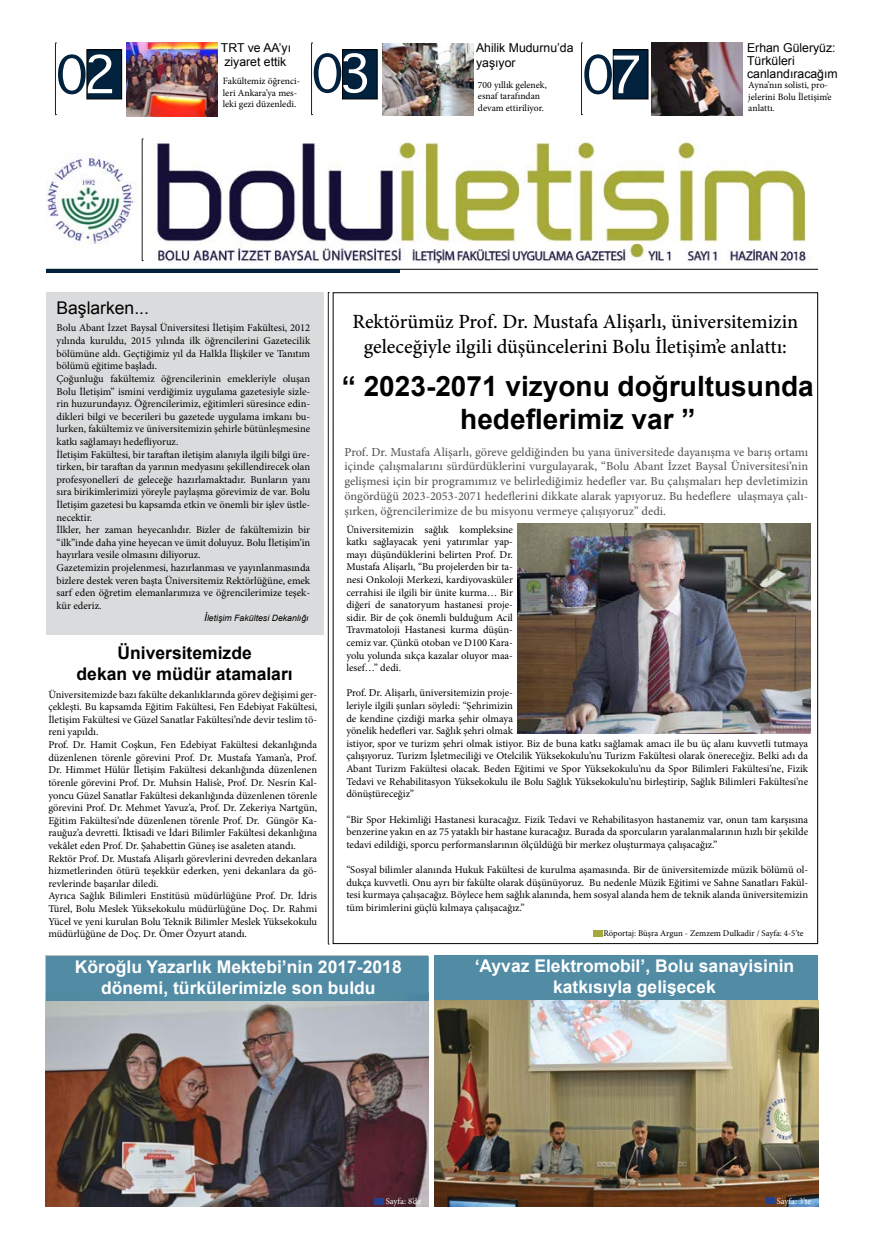
<style>
.page{position:relative;width:869px;height:1241px;background:#fff}
.page>*{position:absolute;margin:0;border:0;box-sizing:border-box;transform-origin:0 0}
.t1{font:700 28px/33.6px "Arial";color:#000;text-align:center}
.t2{font:500 20.12px/24.2px "Minion Pro";color:#000;text-align:center}
.t3{font:700 17.5px/21px "Arial";color:#fff;text-align:center}
.t4{font:700 17.5px/21px "Arial";color:#000;text-align:center}
.t5{font:17.5px "Arial";color:#000}
.t6{font:500 12.25px/14.7px "Minion Pro";color:#58595b;text-align:justify}
.t7{font:12.25px/13.1px "Arial";color:#000}
.t8{font:10.5px/12.6px "Minion Pro";color:#000}
.t9{font:9.62px/11.5px "Minion Pro";color:#000}
.t10{font:8.75px "Minion Pro";color:#000}
.t11{font:italic 8.75px "Arial";color:#000}
.t12{font:8.75px "Minion Pro";color:#fff}
.s1{font-size:10.5px}
</style>
<div class="page">
<div style="left:46px;top:292px;width:277px;height:342px;background:#dadbdc"></div>
<img style="left:141px;top:138px;width:665px;height:125px">
<div style="left:87px;top:50px;width:35px;height:49px;background:#02213c"></div>
<div style="left:86px;top:49px;width:36px;height:50px;border:1px solid #000"></div>
<div style="left:342px;top:50px;width:35px;height:49px;background:#02213c"></div>
<div style="left:342px;top:49px;width:35px;height:50px;border:1px solid #000"></div>
<div style="left:613px;top:50px;width:34px;height:49px;background:#02213c"></div>
<div style="left:612px;top:49px;width:36px;height:50px;border:1px solid #000"></div>
<img style="left:47px;top:158px;width:89px;height:86px">
<svg style="left:142px;top:139px;width:1px;height:122px"></svg>
<hr style="left:47px;top:269px;width:770px;height:1px;background:#000">
<svg style="left:328px;top:292px;width:1px;height:652px"></svg>
<hr style="left:47px;top:269px;width:352px;height:3px;background:#02213c">
<img style="left:517px;top:523px;width:293px;height:210px">
<img style="left:46px;top:1000px;width:382px;height:206px">
<div style="left:46px;top:955px;width:382px;height:45px;background:#518ba4"></div>
<div style="left:374px;top:1197px;width:9px;height:7px;background:#25408f"></div>
<div style="left:434px;top:955px;width:383px;height:45px;background:#518ba4"></div>
<div style="left:593px;top:929px;width:9px;height:7px;background:#a5a938"></div>
<img style="left:434px;top:1000px;width:383px;height:206px">
<div style="left:765px;top:1196px;width:9px;height:7px;background:#25408f"></div>
<img style="left:126px;top:43px;width:91px;height:73px">
<img style="left:382px;top:43px;width:91px;height:72px">
<img style="left:651px;top:43px;width:90px;height:72px">
<svg style="left:55px;top:43px;width:57px;height:72px"></svg>
<svg style="left:581px;top:43px;width:57px;height:72px"></svg>
<svg style="left:311px;top:43px;width:56px;height:72px"></svg>
<p class="t7" style="left:221px;top:40px;width:72px;line-height:14.7px">TRT ve AA’yı ziyaret ettik</p>
<p class="t7" style="left:476px;top:40px;width:99px;line-height:14.7px">Ahilik Mudurnu’da yaşıyor</p>
<p class="t9" style="left:223px;top:75px;width:79px">Fakültemiz öğrenci&shy;leri Ankara’ya mes&shy;leki gezi düzenledi.</p>
<p class="t9" style="left:477px;top:79px;width:70px">700 yıllık gelenek, esnaf tarafından devam ettiriliyor.</p>
<p class="t7" style="left:746px;top:41px;width:92px">Erhan Güleryüz:<br>Türküleri canlandıracağım</p>
<p class="t9" style="left:748px;top:79px;width:85px">Ayna’nın solisti, pro&shy;jelerini Bolu İletişim’e anlattı.</p>
<h3 class="t5" style="left:56px;top:296px;width:94px">Başlarken...</h3>
<p class="t8" style="left:56px;top:322px;width:255px">Bolu Abant İzzet Baysal Üniversitesi İletişim Fakültesi, 2012 yılında kuruldu, 2015 yılında ilk öğrencilerini Gazetecilik bölümüne aldı. Geçtiğimiz yıl da Halkla İlişkiler ve Tanıtım bölümü eğitime başladı.<br>Çoğunluğu fakültemiz öğrencilerinin emekleriyle oluşan Bolu İletişim” ismini verdiğimiz uygulama gazetesiyle sizle&shy;rin huzurundayız. Öğrencilerimiz, eğitimleri süresince edin&shy;dikleri bilgi ve becerileri bu gazetede uygulama imkanı bu&shy;lurken, fakültemiz ve üniversitemizin şehirle bütünleşmesine katkı sağlamayı hedefliyoruz.<br>İletişim Fakültesi, bir taraftan iletişim alanıyla ilgili bilgi üre&shy;tirken, bir taraftan da yarının medyasını şekillendirecek olan profesyonelleri de geleceğe hazırlamaktadır. Bunların yanı sıra birikimlerimizi yöreyle paylaşma görevimiz de var. Bolu İletişim gazetesi bu kapsamda etkin ve önemli bir işlev üstle&shy;necektir.<br>İlkler, her zaman heyecanlıdır. Bizler de fakültemizin bir “ilk”inde daha yine heyecan ve ümit doluyuz. Bolu İletişim’in hayırlara vesile olmasını diliyoruz.<br>Gazetemizin projelenmesi, hazırlanması ve yayınlanmasında bizlere destek veren başta Üniversitemiz Rektörlüğüne, emek sarf eden öğretim elemanlarımıza ve öğrencilerimize teşek&shy;kür ederiz.</p>
<p class="t11" style="left:204px;top:612px;width:106px"><span class="s1">İ</span>letişim Fakültesi Dekanlığı</p>
<h2 class="t2" style="left:352px;top:310px;width:447px">Rektörümüz Prof. Dr. Mustafa Alişarlı, üniversitemizin geleceğiyle ilgili düşüncelerini Bolu İletişim’e anlattı:</h2>
<h1 class="t1" style="left:342px;top:369px;width:473px">“ 2023-2071 vizyonu doğrultusunda hedeflerimiz var ”</h1>
<p class="t6" style="left:344px;top:444px;width:465px">Prof. Dr. Mustafa Alişarlı, göreve geldiğinden bu yana üniversitede dayanışma ve barış ortamı içinde çalışmalarını sürdürdüklerini vurgulayarak, “Bolu Abant İzzet Baysal Üniversitesi’nin gelişmesi için bir programımız ve belirlediğimiz hedefler var. Bu çalışmaları hep devletimizin öngördüğü 2023-2053-2071 hedeflerini dikkate alarak yapıyoruz. Bu hedeflere ulaşmaya çalı&shy;şırken, öğrencilerimize de bu misyonu vermeye çalışıyoruz” dedi.</p>
<p class="t8" style="left:346px;top:523px;width:168px;text-align:justify">Üniversitemizin sağlık kompleksine katkı sağlayacak yeni yatırımlar yap&shy;mayı düşündüklerini belirten Prof. Dr.<br>Mustafa Alişarlı, “Bu projelerden bir ta&shy;nesi Onkoloji Merkezi, kardiyovasküler cerrahisi ile ilgili bir ünite kurma… Bir diğeri de sanatoryum hastanesi proje&shy;sidir. Bir de çok önemli bulduğum Acil Travmatoloji Hastanesi kurma düşün&shy;cemiz var. Çünkü otoban ve D100 Kara&shy;yolu yolunda sıkça kazalar oluyor maa&shy;lesef…” dedi.</p>
<p class="t8" style="left:346px;top:686px;width:463px">Prof. Dr. Alişarlı, üniversitemizin proje-<br>leriyle ilgili şunları söyledi: “Şehrimizin<br>de kendine çizdiği marka şehir olmaya<br>yönelik hedefleri var. Sağlık şehri olmak<br>istiyor, spor ve turizm şehri olmak istiyor. Biz de buna katkı sağlamak amacı ile bu üç alanı kuvvetli tutmaya çalışıyoruz. Turizm İşletmeciliği ve Otelcilik Yüksekokulu’nu Turizm Fakültesi olarak önereceğiz. Belki adı da Abant Turizm Fakültesi olacak. Beden Eğitimi ve Spor Yüksekokulu’nu da Spor Bilimleri Fakültesi’ne, Fizik Tedavi ve Rehabilitasyon Yüksekokulu ile Bolu Sağlık Yüksekokulu’nu birleştirip, Sağlık Bilimleri Fakültesi’ne dönüştüreceğiz”</p>
<p class="t8" style="left:346px;top:812px;width:463px;text-align:justify">“Bir Spor Hekimliği Hastanesi kuracağız. Fizik Tedavi ve Rehabilitasyon hastanemiz var, onun tam karşısına benzerine yakın en az 75 yataklı bir hastane kuracağız. Burada da sporcuların yaralanmalarının hızlı bir şekilde tedavi edildiği, sporcu performanslarının ölçüldüğü bir merkez oluşturmaya çalışacağız.”</p>
<p class="t8" style="left:346px;top:863px;width:463px;text-align:justify">“Sosyal bilimler alanında Hukuk Fakültesi de kurulma aşamasında. Bir de üniversitemizde müzik bölümü ol&shy;dukça kuvvetli. Onu ayrı bir fakülte olarak düşünüyoruz. Bu nedenle Müzik Eğitimi ve Sahne Sanatları Fakül&shy;tesi kurmaya çalışacağız. Böylece hem sağlık alanında, hem sosyal alanda hem de teknik alanda üniversitemizin tüm birimlerini güçlü kılmaya çalışacağız.”</p>
<p class="t10" style="left:603px;top:927px;width:201px">Röportaj: Büşra Argun - Zemzem Dulkadir / Sayfa: 4-5’te</p>
<h3 class="t3" style="left:474px;top:956px;width:321px">‘Ayvaz Elektromobil’, Bolu sanayisinin katkısıyla gelişecek</h3>
<h3 class="t4" style="left:77px;top:642px;width:217px">Üniversitemizde<br>dekan ve müdür atamaları</h3>
<p class="t8" style="left:48px;top:688px;width:270px">Üniversitemizde bazı fakülte dekanlıklarında görev değişimi ger&shy;çekleşti. Bu kapsamda Eğitim Fakültesi, Fen Edebiyat Fakültesi, İletişim Fakültesi ve Güzel Sanatlar Fakültesi’nde devir teslim tö&shy;reni yapıldı.<br>Prof. Dr. Hamit Coşkun, Fen Edebiyat Fakültesi dekanlığında düzenlenen törenle görevini Prof. Dr. Mustafa Yaman’a, Prof.<br>Dr. Himmet Hülür İletişim Fakültesi dekanlığında düzenlenen törenle görevini Prof. Dr. Muhsin Halis’e, Prof. Dr. Nesrin Kal&shy;yoncu Güzel Sanatlar Fakültesi dekanlığında düzenlenen törenle görevini Prof. Dr. Mehmet Yavuz’a, Prof. Dr. Zekeriya Nartgün, Eğitim Fakültesi’nde düzenlenen törenle Prof. Dr. Güngör Ka&shy;rauğuz’a devretti. İktisadi ve İdari Bilimler Fakültesi dekanlığına vekâlet eden Prof. Dr. Şahabettin Güneş ise asaleten atandı.<br>Rektör Prof. Dr. Mustafa Alişarlı görevlerini devreden dekanlara hizmetlerinden ötürü teşekkür ederken, yeni dekanlara da gö&shy;revlerinde başarılar diledi.<br>Ayrıca Sağlık Bilimleri Enstitüsü müdürlüğüne Prof. Dr. İdris Türel, Bolu Meslek Yüksekokulu müdürlüğüne Doç. Dr. Rahmi Yücel ve yeni kurulan Bolu Teknik Bilimler Meslek Yüksekokulu müdürlüğüne de Doç. Dr. Ömer Özyurt atandı.</p>
<h3 class="t3" style="left:75px;top:956px;width:328px">Köroğlu Yazarlık Mektebi’nin 2017-2018 dönemi, türkülerimizle son buldu</h3>
<p class="t12" style="left:385px;top:1195px;width:37px">Sayfa: 8’de</p>
<p class="t12" style="left:776px;top:1194px;width:36px">Sayfa: 3’te</p>
</div>
